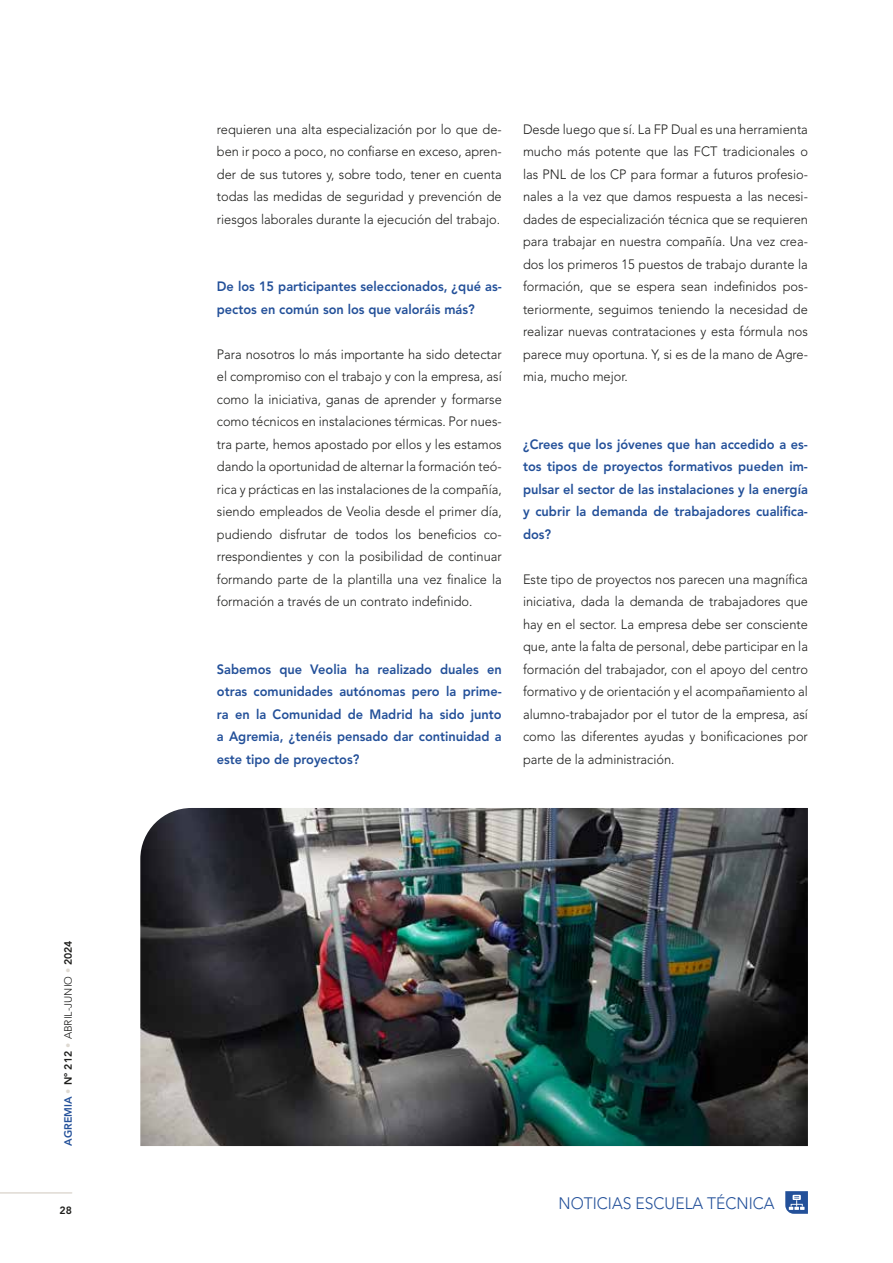
<style>
.page{position:relative;width:893px;height:1263px;background:#fff}
.page>*{position:absolute;margin:0;border:0;box-sizing:border-box;transform-origin:0 0}
.t1{font:300 16.5px "Avenir LT Std";color:#235099;scale:.95 1}
.t2{font:300 13.5px/22.5px "Avenir LT Std";color:#1d1d1b;text-align:justify;scale:.95 1}
.t3{font:800 13.5px/22.5px "Avenir LT Std";color:#235099;text-align:justify;scale:.95 1}
.t4{font:300 10.5px "Avenir LT Std";color:#1d1d1b}
.t5{font:800 10.5px "Avenir LT Std";color:#1d1d1b}
.s1{font-weight:800;color:#235099}
.s2{color:#dfdad2}
.s3{font-weight:800}
</style>
<div class="page">
<hr style="left:0;top:1192px;width:72px;height:2px;background:#dfdad2">
<svg style="left:785px;top:1191px;width:23px;height:23px"></svg>
<img style="left:140px;top:808px;width:668px;height:338px">
<p class="t4" style="left:62px;top:1146px;width:207px;rotate:-90deg"><span class="s1">AGREMIA</span> <span class="s2">•</span> <span class="s3">Nº 212</span> <span class="s2">•</span> ABRIL-JUNIO <span class="s2">•</span> <span class="s3">2024</span></p>
<p class="t5" style="left:60px;top:1204px;width:14px">28</p>
<p class="t2" style="left:217px;top:118px;width:301px">requieren una alta especialización por lo que de&shy;ben ir poco a poco, no confiarse en exceso, apren&shy;der de sus tutores y, sobre todo, tener en cuenta todas las medidas de seguridad y prevención de riesgos laborales durante la ejecución del trabajo.</p>
<p class="t3" style="left:217px;top:275px;width:301px">De los 15 participantes seleccionados, ¿qué as&shy;pectos en común son los que valoráis más?</p>
<p class="t2" style="left:217px;top:343px;width:301px">Para nosotros lo más importante ha sido detectar el compromiso con el trabajo y con la empresa, así como la iniciativa, ganas de aprender y formarse como técnicos en instalaciones térmicas. Por nues&shy;tra parte, hemos apostado por ellos y les estamos dando la oportunidad de alternar la formación teó&shy;rica y prácticas en las instalaciones de la compañía, siendo empleados de Veolia desde el primer día, pudiendo disfrutar de todos los beneficios co&shy;rrespondientes y con la posibilidad de continuar formando parte de la plantilla una vez finalice la formación a través de un contrato indefinido.</p>
<p class="t3" style="left:217px;top:658px;width:301px">Sabemos que Veolia ha realizado duales en otras comunidades autónomas pero la prime&shy;ra en la Comunidad de Madrid ha sido junto a Agremia, ¿tenéis pensado dar continuidad a este tipo de proyectos?</p>
<p class="t2" style="left:523px;top:118px;width:301px">Desde luego que sí. La FP Dual es una herramienta mucho más potente que las FCT tradicionales o las PNL de los CP para formar a futuros profesio&shy;nales a la vez que damos respuesta a las necesi&shy;dades de especialización técnica que se requieren para trabajar en nuestra compañía. Una vez crea&shy;dos los primeros 15 puestos de trabajo durante la formación, que se espera sean indefinidos pos&shy;teriormente, seguimos teniendo la necesidad de realizar nuevas contrataciones y esta fórmula nos parece muy oportuna. Y, si es de la mano de Agre&shy;mia, mucho mejor.</p>
<p class="t3" style="left:523px;top:433px;width:301px">¿Crees que los jóvenes que han accedido a es&shy;tos tipos de proyectos formativos pueden im&shy;pulsar el sector de las instalaciones y la energía y cubrir la demanda de trabajadores cualifica&shy;dos?</p>
<p class="t2" style="left:523px;top:568px;width:301px">Este tipo de proyectos nos parecen una magnífica iniciativa, dada la demanda de trabajadores que hay en el sector. La empresa debe ser consciente que, ante la falta de personal, debe participar en la formación del trabajador, con el apoyo del centro formativo y de orientación y el acompañamiento al alumno-trabajador por el tutor de la empresa, así como las diferentes ayudas y bonificaciones por parte de la administración.</p>
<p class="t1" style="left:559px;top:1193px;width:229px">NOTICIAS ESCUELA TÉCNICA</p>
</div>
